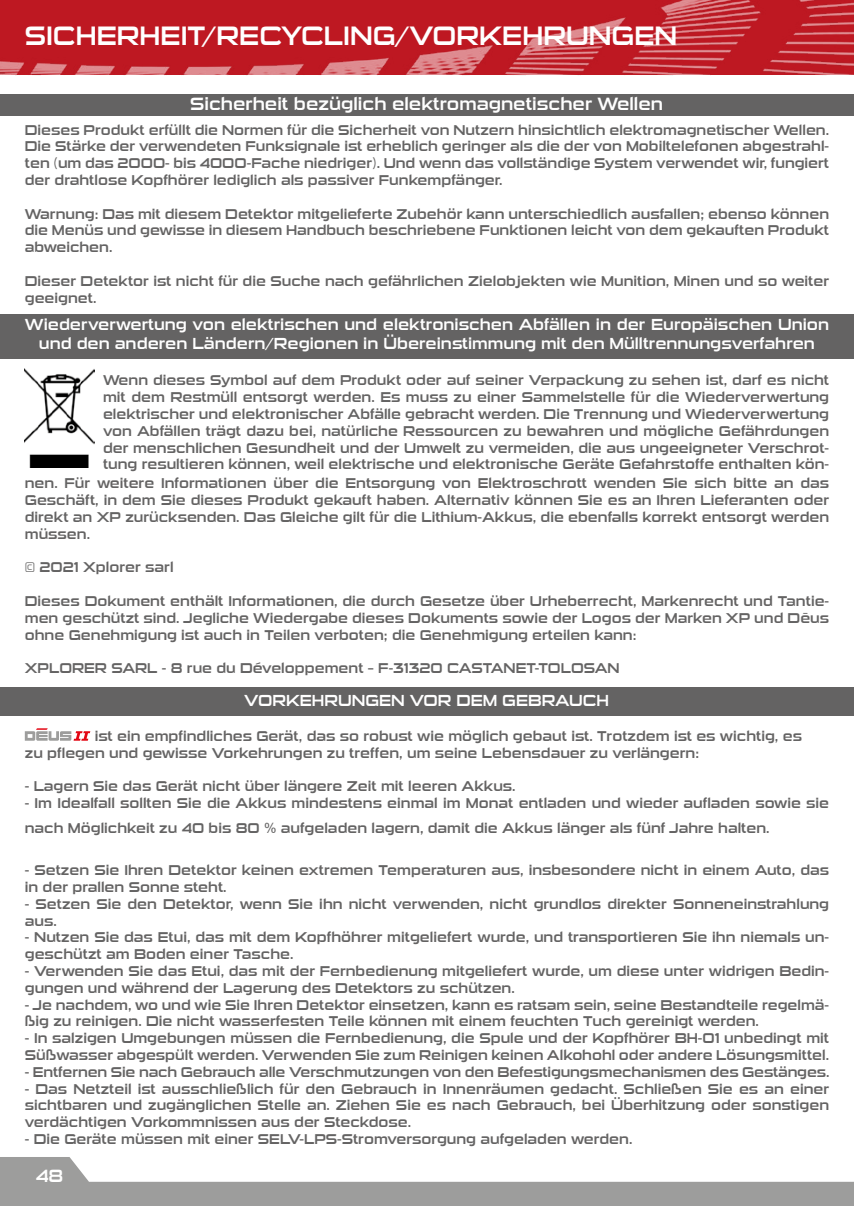
<style>
.page{position:relative;width:854px;height:1206px;background:#fff}
.page>*{position:absolute;margin:0;border:0;box-sizing:border-box;transform-origin:0 0}
.t1{font:26.25px "Sui Generis Rg";color:#fff}
.t2{font:17.5px "Sui Generis Rg";color:#fff}
.t3{font:15.75px/18.9px "Sui Generis Rg";color:#fff;text-align:center}
.t4{font:14px/16.8px "Sui Generis Rg";color:#646363}
.s1{font-family:"Arial"}
</style>
<div class="page">
<svg style="left:0;top:1157px;width:853px;height:48px;fill:#9d9d9c"></svg>
<img style="left:0;top:0;width:853px;height:75px">
<svg style="left:25px;top:728px;width:65px;height:12px"></svg>
<img style="left:24px;top:368px;width:70px;height:99px">
<div style="left:0;top:314px;width:853px;height:44px;background:#646363"></div>
<div style="left:0;top:94px;width:853px;height:21px;background:#646363"></div>
<div style="left:0;top:687px;width:853px;height:28px;background:#646363"></div>
<h1 class="t1" style="left:25px;top:20px;width:653px">SICHERHEIT/RECYCLING/VORKEHRUNGEN</h1>
<p class="t2" style="left:190px;top:94px;width:474px">Sicherheit bezüglich elektromagnetischer Wellen</p>
<p class="t4" style="left:25px;top:122px;width:805px;text-align:justify">Dieses Produkt erfüllt die Normen für die Sicherheit von Nutzern hinsichtlich elektromagnetischer Wellen.<br>Die Stärke der verwendeten Funksignale ist erheblich geringer als die der von Mobiltelefonen abgestrahl&shy;ten (um das 2000- bis 4000-Fache niedriger). Und wenn das vollständige System verwendet wir, fungiert der drahtlose Kopfhörer lediglich als passiver Funkempfänger.</p>
<p class="t4" style="left:25px;top:206px;width:805px;text-align:justify">Warnung: Das mit diesem Detektor mitgelieferte Zubehör kann unterschiedlich ausfallen; ebenso können die Menüs und gewisse in diesem Handbuch beschriebene Funktionen leicht von dem gekauften Produkt abweichen.</p>
<p class="t4" style="left:25px;top:273px;width:805px">Dieser Detektor ist nicht für die Suche nach gefährlichen Zielobjekten wie Munition, Minen und so weiter geeignet.</p>
<p class="t3" style="left:25px;top:316px;width:805px">Wiederverwertung von elektrischen und elektronischen Abfällen in der Europäischen Union und den anderen Ländern/Regionen in Übereinstimmung mit den Mülltrennungsverfahren</p>
<p class="t4" style="left:103px;top:372px;width:727px;text-align:justify">Wenn dieses Symbol auf dem Produkt oder auf seiner Verpackung zu sehen ist, darf es nicht mit dem Restmüll entsorgt werden. Es muss zu einer Sammelstelle für die Wiederverwertung elektrischer und elektronischer Abfälle gebracht werden. Die Trennung und Wiederverwertung von Abfällen trägt dazu bei, natürliche Ressourcen zu bewahren und mögliche Gefährdungen der menschlichen Gesundheit und der Umwelt zu vermeiden, die aus ungeeigneter Verschrot&shy;tung resultieren können, weil elektrische und elektronische Geräte Gefahrstoffe enthalten kön-</p>
<p class="t4" style="left:25px;top:475px;width:805px;text-align:justify">nen. Für weitere Informationen über die Entsorgung von Elektroschrott wenden Sie sich bitte an das Geschäft, in dem Sie dieses Produkt gekauft haben. Alternativ können Sie es an Ihren Lieferanten oder direkt an XP zurücksenden. Das Gleiche gilt für die Lithium-Akkus, die ebenfalls korrekt entsorgt werden müssen.</p>
<p class="t4" style="left:25px;top:559px;width:150px">© 2021 Xplorer sarl</p>
<p class="t4" style="left:25px;top:593px;width:805px;text-align:justify">Dieses Dokument enthält Informationen, die durch Gesetze über Urheberrecht, Markenrecht und Tantie&shy;men geschützt sind. Jegliche Wiedergabe dieses Dokuments sowie der Logos der Marken XP und Dēus ohne Genehmigung ist auch in Teilen verboten; die Genehmigung erteilen kann:</p>
<p class="t4" style="left:25px;top:660px;width:596px">XPLORER SARL - 8 rue du Développement – F-31320 CASTANET-TOLOSAN</p>
<p class="t3" style="left:244px;top:691px;width:366px">VORKEHRUNGEN VOR DEM GEBRAUCH</p>
<p class="t4" style="left:25px;top:727px;width:778px;text-indent:70px">ist ein empfindliches Gerät, das so robust wie möglich gebaut ist. Trotzdem ist es wichtig, es zu pflegen und gewisse Vorkehrungen zu treffen, um seine Lebensdauer zu verlängern:</p>
<p class="t4" style="left:25px;top:778px;width:492px">- Lagern Sie das Gerät nicht über längere Zeit mit leeren Akkus.</p>
<p class="t4" style="left:25px;top:790px;width:805px;line-height:25.2px">- Im Idealfall sollten Sie die Akkus mindestens einmal im Monat entladen und wieder aufladen sowie sie nach Möglichkeit zu 40 bis 80 <span class="s1">%</span> aufgeladen lagern, damit die Akkus länger als fünf Jahre halten.</p>
<p class="t4" style="left:25px;top:862px;width:805px">- Setzen Sie Ihren Detektor keinen extremen Temperaturen aus, insbesondere nicht in einem Auto, das in der prallen Sonne steht.</p>
<p class="t4" style="left:25px;top:895px;width:805px">- Setzen Sie den Detektor, wenn Sie ihn nicht verwenden, nicht grundlos direkter Sonneneinstrahlung aus.</p>
<p class="t4" style="left:25px;top:929px;width:805px">- Nutzen Sie das Etui, das mit dem Kopfhöhrer mitgeliefert wurde, und transportieren Sie ihn niemals un&shy;geschützt am Boden einer Tasche.</p>
<p class="t4" style="left:25px;top:962px;width:805px">- Verwenden Sie das Etui, das mit der Fernbedienung mitgeliefert wurde, um diese unter widrigen Bedin&shy;gungen und während der Lagerung des Detektors zu schützen.</p>
<p class="t4" style="left:25px;top:996px;width:805px">- Je nachdem, wo und wie Sie Ihren Detektor einsetzen, kann es ratsam sein, seine Bestandteile regelmä&shy;ßig zu reinigen. Die nicht wasserfesten Teile können mit einem feuchten Tuch gereinigt werden.</p>
<p class="t4" style="left:25px;top:1030px;width:805px">- In salzigen Umgebungen müssen die Fernbedienung, die Spule und der Kopfhörer BH-01 unbedingt mit<br>Süßwasser abgespült werden. Verwenden Sie zum Reinigen keinen Alkohohl oder andere Lösungsmittel.</p>
<p class="t4" style="left:25px;top:1063px;width:805px">- Entfernen Sie nach Gebrauch alle Verschmutzungen von den Befestigungsmechanismen des Gestänges.</p>
<p class="t4" style="left:25px;top:1080px;width:805px;text-align:justify">- Das Netzteil ist ausschließlich für den Gebrauch in Innenräumen gedacht. Schließen Sie es an einer sichtbaren und zugänglichen Stelle an. Ziehen Sie es nach Gebrauch, bei Überhitzung oder sonstigen verdächtigen Vorkommnissen aus der Steckdose.</p>
<p class="t4" style="left:25px;top:1130px;width:609px">- Die Geräte müssen mit einer SELV-LPS-Stromversorgung aufgeladen werden.</p>
<p class="t2" style="left:36px;top:1166px;width:29px">48</p>
</div>
